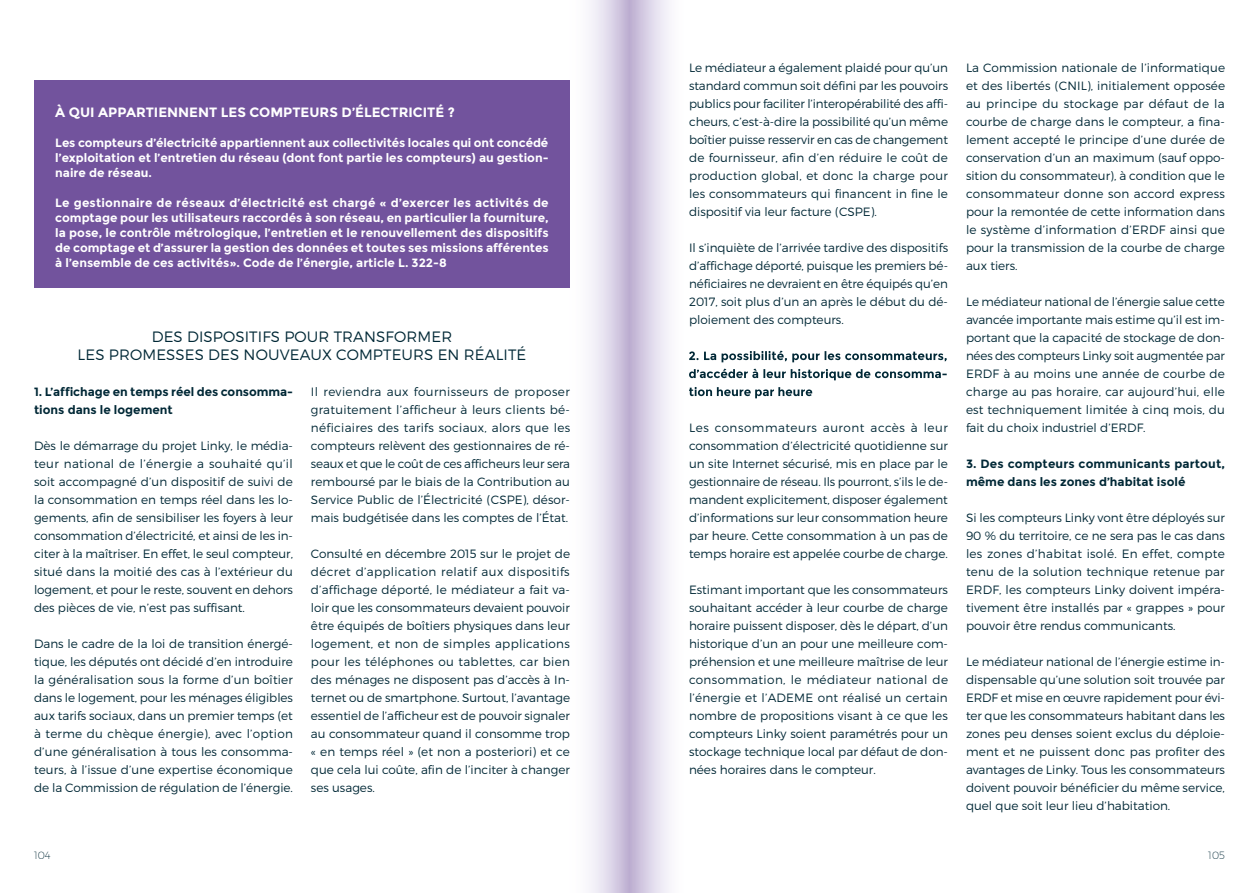
<style>
.page{position:relative;width:1259px;height:893px;background:#fff}
.page>*{position:absolute;margin:0;border:0;box-sizing:border-box;transform-origin:0 0}
._02_Sous-titre{font:300 15px/18px "Montserrat";letter-spacing:.01em;color:#002836;text-align:center}
.Titre_focus{font:700 13.5px "Montserrat";color:#fff}
.Texte_courant{font:300 12px/18px "Montserrat";color:#002836;text-align:justify}
.texte_courant_focus{font:700 12px/15px "Montserrat";color:#fff;text-align:justify}
.Texte_courant-2{font:700 12px/18px "Montserrat";color:#002836}
.t1{font:200 10.5px "Montserrat";color:#002836}
</style>
<div class="page">
<svg style="left:590px;top:0;width:79px;height:893px;background:#dcd4e7"></svg>
<div style="left:34px;top:80px;width:536px;height:208px;background:#72539d"></div>
<svg style="left:689px;top:351px;width:257px;height:11px"></svg>
<svg style="left:689px;top:369px;width:257px;height:11px"></svg>
<svg style="left:689px;top:387px;width:123px;height:11px"></svg>
<p class="Titre_focus" style="left:55px;top:104px;width:401px">À QUI APPARTIENNENT LES COMPTEURS D’ÉLECTRICITÉ ?</p>
<p class="texte_courant_focus" style="left:55px;top:135px;width:495px">Les compteurs d’électricité appartiennent aux collectivités locales qui ont concédé l’exploitation et l’entretien du réseau (dont font partie les compteurs) au gestion&shy;naire de réseau.</p>
<p class="texte_courant_focus" style="left:55px;top:195px;width:495px">Le gestionnaire de réseaux d’électricité est chargé « d’exercer les activités de comptage pour les utilisateurs raccordés à son réseau, en particulier la fourniture, la pose, le contrôle métrologique, l’entretien et le renouvellement des dispositifs de comptage et d’assurer la gestion des données et toutes ses missions afférentes à l’ensemble de ces activités». Code de l’énergie, article L. 322-8</p>
<p class="_02_Sous-titre" style="left:78px;top:327px;width:450px">DES DISPOSITIFS POUR TRANSFORMER<br>LES PROMESSES DES NOUVEAUX COMPTEURS EN RÉALITÉ</p>
<p class="Texte_courant-2" style="left:34px;top:383px;width:260px">1. L’affichage en temps réel des consomma&shy;tions dans le logement</p>
<p class="Texte_courant" style="left:34px;top:437px;width:261px">Dès le démarrage du projet Linky, le média&shy;teur national de l’énergie a souhaité qu’il soit accompagné d’un dispositif de suivi de la consommation en temps réel dans les lo&shy;gements, afin de sensibiliser les foyers à leur consommation d’électricité, et ainsi de les in&shy;citer à la maîtriser. En effet, le seul compteur, situé dans la moitié des cas à l’extérieur du logement, et pour le reste, souvent en dehors des pièces de vie, n’est pas suffisant.</p>
<p class="Texte_courant" style="left:34px;top:635px;width:260px">Dans le cadre de la loi de transition énergé&shy;tique, les députés ont décidé d’en introduire la généralisation sous la forme d’un boîtier dans le logement, pour les ménages éligibles aux tarifs sociaux, dans un premier temps (et à terme du chèque énergie), avec l’option d’une généralisation à tous les consomma&shy;teurs, à l’issue d’une expertise économique de la Commission de régulation de l’énergie.</p>
<p class="Texte_courant" style="left:311px;top:383px;width:261px">Il reviendra aux fournisseurs de proposer gratuitement l’afficheur à leurs clients bé&shy;néficiaires des tarifs sociaux, alors que les compteurs relèvent des gestionnaires de ré&shy;seaux et que le coût de ces afficheurs leur sera remboursé par le biais de la Contribution au Service Public de l’Électricité (CSPE), désor&shy;mais budgétisée dans les comptes de l’État.</p>
<p class="Texte_courant" style="left:311px;top:545px;width:260px">Consulté en décembre 2015 sur le projet de décret d’application relatif aux dispositifs d’affichage déporté, le médiateur a fait va&shy;loir que les consommateurs devaient pouvoir être équipés de boîtiers physiques dans leur logement, et non de simples applications pour les téléphones ou tablettes, car bien des ménages ne disposent pas d’accès à In&shy;ternet ou de smartphone. Surtout, l’avantage essentiel de l’afficheur est de pouvoir signaler au consommateur quand il consomme trop « en temps réel » (et non a posteriori) et ce que cela lui coûte, afin de l’inciter à changer ses usages.</p>
<p class="Texte_courant" style="left:689px;top:59px;width:260px">Le médiateur a également plaidé pour qu’un standard commun soit défini par les pouvoirs publics pour faciliter l’interopérabilité des affi&shy;cheurs, c’est-à-dire la possibilité qu’un même boîtier puisse resservir en cas de changement de fournisseur, afin d’en réduire le coût de production global, et donc la charge pour les consommateurs qui financent in fine le dispositif via leur facture (CSPE).</p>
<p class="Texte_courant" style="left:689px;top:239px;width:261px">Il s’inquiète de l’arrivée tardive des dispositifs d’affichage déporté, puisque les premiers bé&shy;néficiaires ne devraient en être équipés qu’en 2017, soit plus d’un an après le début du dé&shy;ploiement des compteurs.</p>
<p class="Texte_courant" style="left:689px;top:419px;width:260px">Les consommateurs auront accès à leur consommation d’électricité quotidienne sur un site Internet sécurisé, mis en place par le gestionnaire de réseau. Ils pourront, s’ils le de&shy;mandent explicitement, disposer également d’informations sur leur consommation heure par heure. Cette consommation à un pas de temps horaire est appelée courbe de charge.</p>
<p class="Texte_courant" style="left:689px;top:581px;width:260px">Estimant important que les consommateurs souhaitant accéder à leur courbe de charge horaire puissent disposer, dès le départ, d’un historique d’un an pour une meilleure com&shy;préhension et une meilleure maîtrise de leur consommation, le médiateur national de l’énergie et l’ADEME ont réalisé un certain nombre de propositions visant à ce que les compteurs Linky soient paramétrés pour un stockage technique local par défaut de don&shy;nées horaires dans le compteur.</p>
<p class="Texte_courant" style="left:966px;top:59px;width:261px">La Commission nationale de l’informatique et des libertés (CNIL), initialement opposée au principe du stockage par défaut de la courbe de charge dans le compteur, a fina&shy;lement accepté le principe d’une durée de conservation d’un an maximum (sauf oppo&shy;sition du consommateur), à condition que le consommateur donne son accord express pour la remontée de cette information dans le système d’information d’ERDF ainsi que pour la transmission de la courbe de charge aux tiers.</p>
<p class="Texte_courant" style="left:966px;top:293px;width:260px">Le médiateur national de l’énergie salue cette avancée importante mais estime qu’il est im&shy;portant que la capacité de stockage de don&shy;nées des compteurs Linky soit augmentée par ERDF à au moins une année de courbe de charge au pas horaire, car aujourd’hui, elle est techniquement limitée à cinq mois, du fait du choix industriel d’ERDF.</p>
<p class="Texte_courant-2" style="left:966px;top:455px;width:260px">3. Des compteurs communicants partout, même dans les zones d’habitat isolé</p>
<p class="Texte_courant" style="left:966px;top:509px;width:260px">Si les compteurs Linky vont être déployés sur 90 % du territoire, ce ne sera pas le cas dans les zones d’habitat isolé. En effet, compte tenu de la solution technique retenue par ERDF, les compteurs Linky doivent impéra&shy;tivement être installés par « grappes » pour pouvoir être rendus communicants.</p>
<p class="Texte_courant" style="left:966px;top:653px;width:260px">Le médiateur national de l’énergie estime in&shy;dispensable qu’une solution soit trouvée par ERDF et mise en œuvre rapidement pour évi&shy;ter que les consommateurs habitant dans les zones peu denses soient exclus du déploie&shy;ment et ne puissent donc pas profiter des avantages de Linky. Tous les consommateurs doivent pouvoir bénéficier du même service, quel que soit leur lieu d’habitation.</p>
<p class="t1" style="left:34px;top:849px;width:18px">104</p>
<p class="t1" style="left:1208px;top:849px;width:18px">105</p>
</div>
